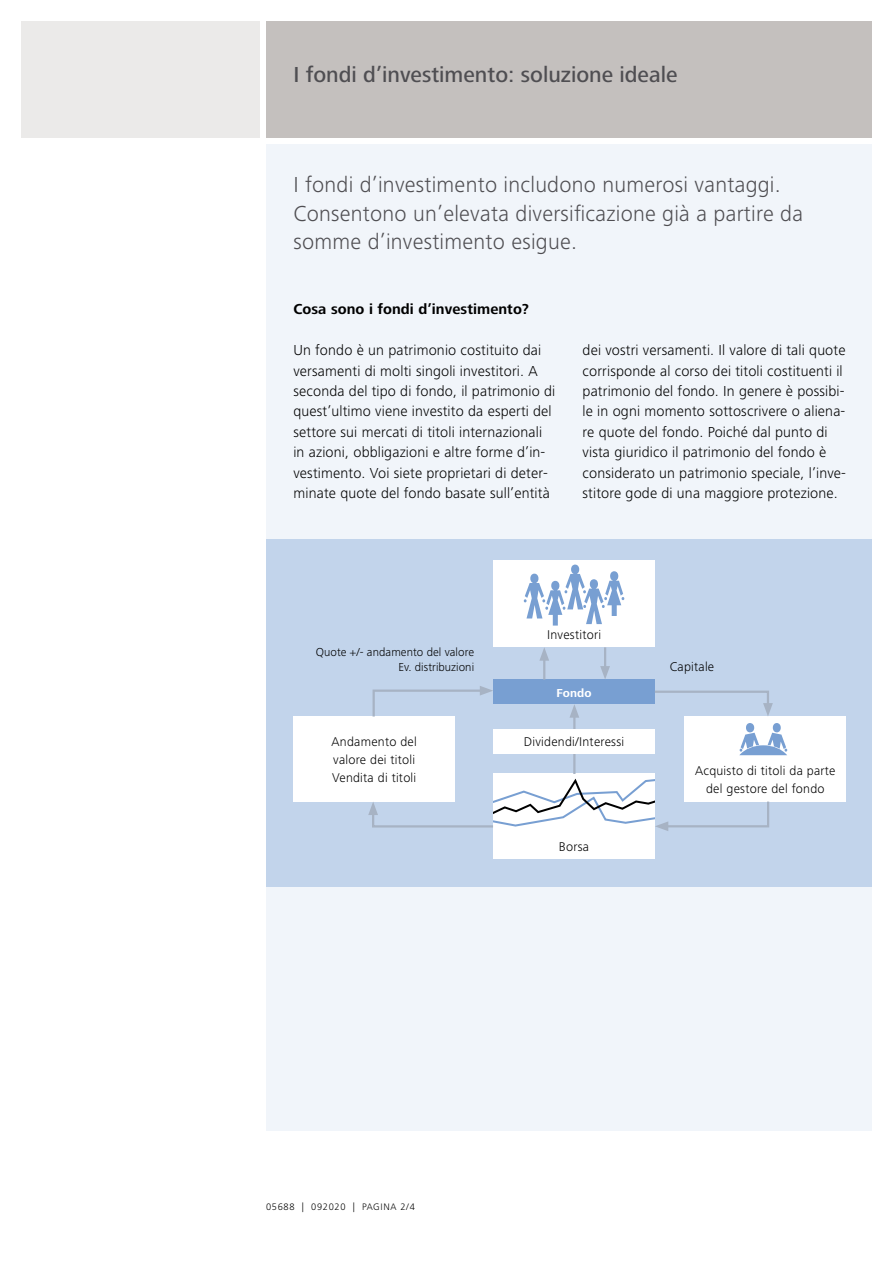
<style>
.page{position:relative;width:893px;height:1263px;background:#fff}
.page>*{position:absolute;margin:0;border:0;box-sizing:border-box;transform-origin:0 0}
.t1{font:300 22.5px/28.5px "Frutiger Next LT";letter-spacing:.01em;color:#4f4e52}
.t2{font:500 22.5px "Frutiger Next LT";color:#4f4e52}
.t3{font:300 15px/20.4px "Frutiger Next LT";letter-spacing:.01em;color:#000}
.t4{font:700 15px "Frutiger Next LT";letter-spacing:.005em;color:#000}
.t5{font:300 13.2px/17.9px "Frutiger Next LT";letter-spacing:.02em;color:#000}
.t6{font:300 12px/15.3px "Frutiger Next LT";letter-spacing:.005em;color:#000;text-align:right}
.t7{font:700 12px "Frutiger Next LT";letter-spacing:.01em;color:#fff}
.t8{font:300 9.75px "Frutiger Next LT";letter-spacing:.07em;color:#000}
</style>
<div class="page">
<div style="left:266px;top:144px;width:606px;height:987px;background:#f1f5fa"></div>
<div style="left:21px;top:21px;width:239px;height:117px;background:#ebeae9"></div>
<div style="left:266px;top:21px;width:606px;height:117px;background:#c4c0be"></div>
<div style="left:266px;top:539px;width:606px;height:348px;background:#c2d4eb"></div>
<div style="left:493px;top:679px;width:162px;height:25px;background:#789fd2"></div>
<div style="left:493px;top:774px;width:162px;height:85px;background:#fff"></div>
<div style="left:293px;top:716px;width:162px;height:85px;background:#fff"></div>
<div style="left:685px;top:716px;width:161px;height:85px;background:#fff"></div>
<svg style="left:739px;top:723px;width:48px;height:32px"></svg>
<div style="left:493px;top:560px;width:162px;height:87px;background:#fff"></div>
<svg style="left:524px;top:565px;width:100px;height:61px"></svg>
<svg style="left:372px;top:686px;width:121px;height:31px"></svg>
<svg style="left:655px;top:690px;width:118px;height:26px"></svg>
<svg style="left:368px;top:777px;width:402px;height:54px"></svg>
<hr style="left:543px;top:656px;width:2px;height:23px;background:#a7b3c4">
<svg style="left:539px;top:648px;width:10px;height:13px"></svg>
<hr style="left:604px;top:647px;width:2px;height:23px;background:#a7b3c4">
<svg style="left:600px;top:666px;width:10px;height:13px"></svg>
<hr style="left:573px;top:713px;width:2px;height:61px;background:#a7b3c4">
<svg style="left:570px;top:705px;width:9px;height:13px"></svg>
<div style="left:493px;top:729px;width:162px;height:24px;background:#fff"></div>
<h1 class="t2" style="left:293px;top:62px;width:386px">I fondi d’investimento: soluzione ideale</h1>
<h1 class="t1" style="left:293px;top:171px;width:511px">I fondi d’investimento includono numerosi vantaggi.<br>Consentono un’elevata diversificazione già a partire da somme d’investimento esigue.</h1>
<p class="t4" style="left:293px;top:301px;width:237px">Cosa sono i fondi d’investimento?</p>
<p class="t3" style="left:293px;top:340px;width:263px">Un fondo è un patrimonio costituito dai versamenti di molti singoli investitori. A seconda del tipo di fondo, il patrimonio di quest’ultimo viene investito da esperti del settore sui mercati di titoli internazionali in azioni, obbligazioni e altre forme d’in&shy;vestimento. Voi siete proprietari di deter&shy;minate quote del fondo basate sull’entità</p>
<p class="t3" style="left:583px;top:340px;width:265px">dei vostri versamenti. Il valore di tali quote corrisponde al corso dei titoli costituenti il patrimonio del fondo. In genere è possibi&shy;le in ogni momento sottoscrivere o aliena&shy;re quote del fondo. Poiché dal punto di vista giuridico il patrimonio del fondo è considerato un patrimonio speciale, l’inve&shy;stitore gode di una maggiore protezione.</p>
<p class="t6" style="left:316px;top:644px;width:160px">Quote +/- andamento del valore<br>Ev. distribuzioni</p>
<p class="t5" style="left:332px;top:733px;width:87px">Andamento del valore dei titoli<br>Vendita di titoli</p>
<p class="t5" style="left:547px;top:625px;width:55px">Investitori</p>
<p class="t7" style="left:557px;top:686px;width:36px">Fondo</p>
<p class="t5" style="left:524px;top:733px;width:102px">Dividendi/Interessi</p>
<p class="t5" style="left:559px;top:837px;width:32px">Borsa</p>
<p class="t5" style="left:670px;top:658px;width:46px">Capitale</p>
<p class="t5" style="left:695px;top:762px;width:142px;text-align:center">Acquisto di titoli da parte del gestore del fondo</p>
<p class="t8" style="left:266px;top:1202px;width:150px">05688 | 092020 | PAGINA 2/4</p>
</div>
